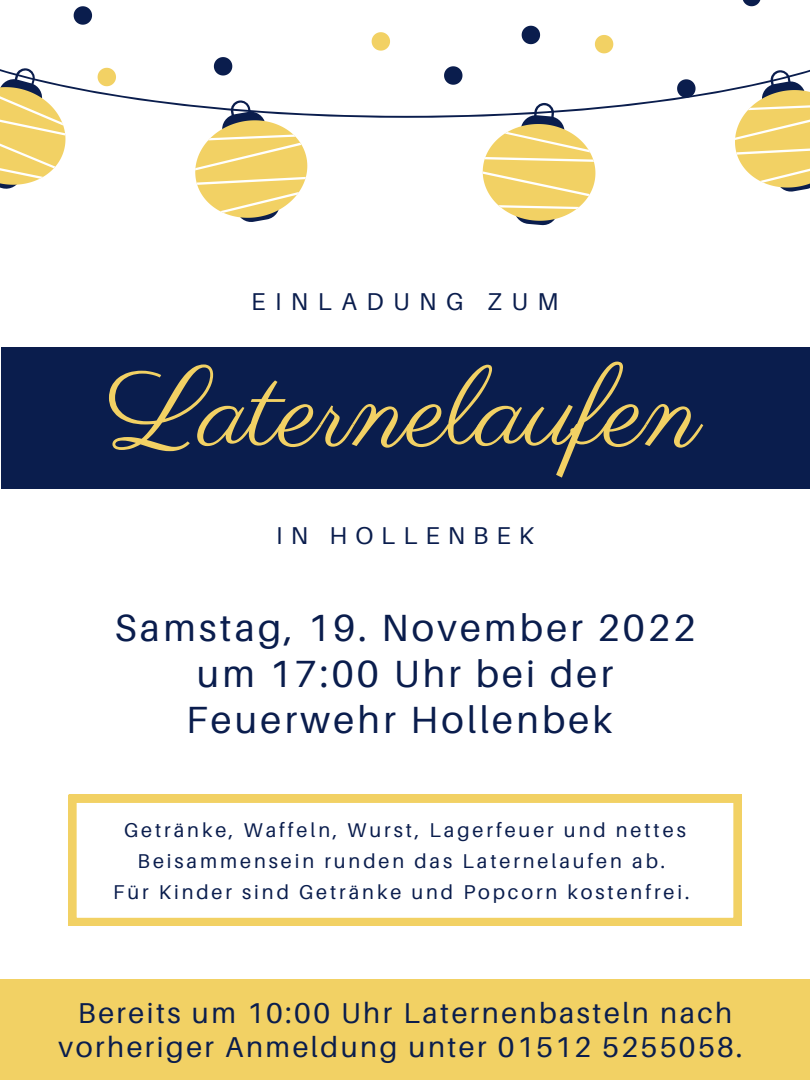
<style>
.page{position:relative;width:810px;height:1080px;background:#fff}
.page>*{position:absolute;margin:0;border:0;box-sizing:border-box;transform-origin:0 0}
.t1{font:111.81px "Parisienne";color:#f2d164}
.t2{font:37.94px/46px "Aileron";letter-spacing:.085em;color:#0a1d4d;text-align:center}
.t3{font:28.75px/34.7px "Aileron";letter-spacing:.085em;color:#0a1d4d;text-align:center}
.t4{font:24.38px "Aileron";letter-spacing:.39em;color:#0a1d4d}
.t5{font:24.38px "Aileron";letter-spacing:.33em;color:#0a1d4d}
.t6{font:20px/30.9px "Aileron";letter-spacing:.145em;color:#0a1d4d;text-align:center}
</style>
<div class="page">
<div style="left:1px;top:348px;width:809px;height:141px;background:#0a1d4d"></div>
<svg style="left:522px;top:26px;width:18px;height:9px"></svg>
<svg style="left:74px;top:6px;width:18px;height:19px"></svg>
<svg style="left:743px;top:0;width:18px;height:6px"></svg>
<svg style="left:374px;top:32px;width:14px;height:3px"></svg>
<svg style="left:0;top:118px;width:66px;height:71px"></svg>
<svg style="left:482px;top:118px;width:114px;height:107px"></svg>
<svg style="left:195px;top:118px;width:113px;height:104px"></svg>
<svg style="left:735px;top:118px;width:75px;height:74px"></svg>
<svg style="left:0;top:35px;width:810px;height:83px"></svg>
<div style="left:0;top:979px;width:810px;height:101px;background:#f2d164"></div>
<svg style="left:69px;top:795px;width:672px;height:131px"></svg>
<p class="t4" style="left:251px;top:286px;width:309px">EINLADUNG ZUM</p>
<h1 class="t1" style="left:108px;top:342px;width:595px">Laternelaufen</h1>
<p class="t5" style="left:276px;top:521px;width:259px">IN HOLLENBEK</p>
<h2 class="t2" style="left:115px;top:604px;width:582px">Samstag, 19. November 2022 um 17:00 Uhr bei der<br>Feuerwehr Hollenbek</h2>
<p class="t6" style="left:113px;top:814px;width:578px">Getränke, Waffeln, Wurst, Lagerfeuer und nettes<br>Beisammensein runden das Laternelaufen ab.<br>Für Kinder sind Getränke und Popcorn kostenfrei.</p>
<h3 class="t3" style="left:59px;top:995px;width:685px">Bereits um 10:00 Uhr Laternenbasteln nach vorheriger Anmeldung unter 01512 5255058.</h3>
</div>
